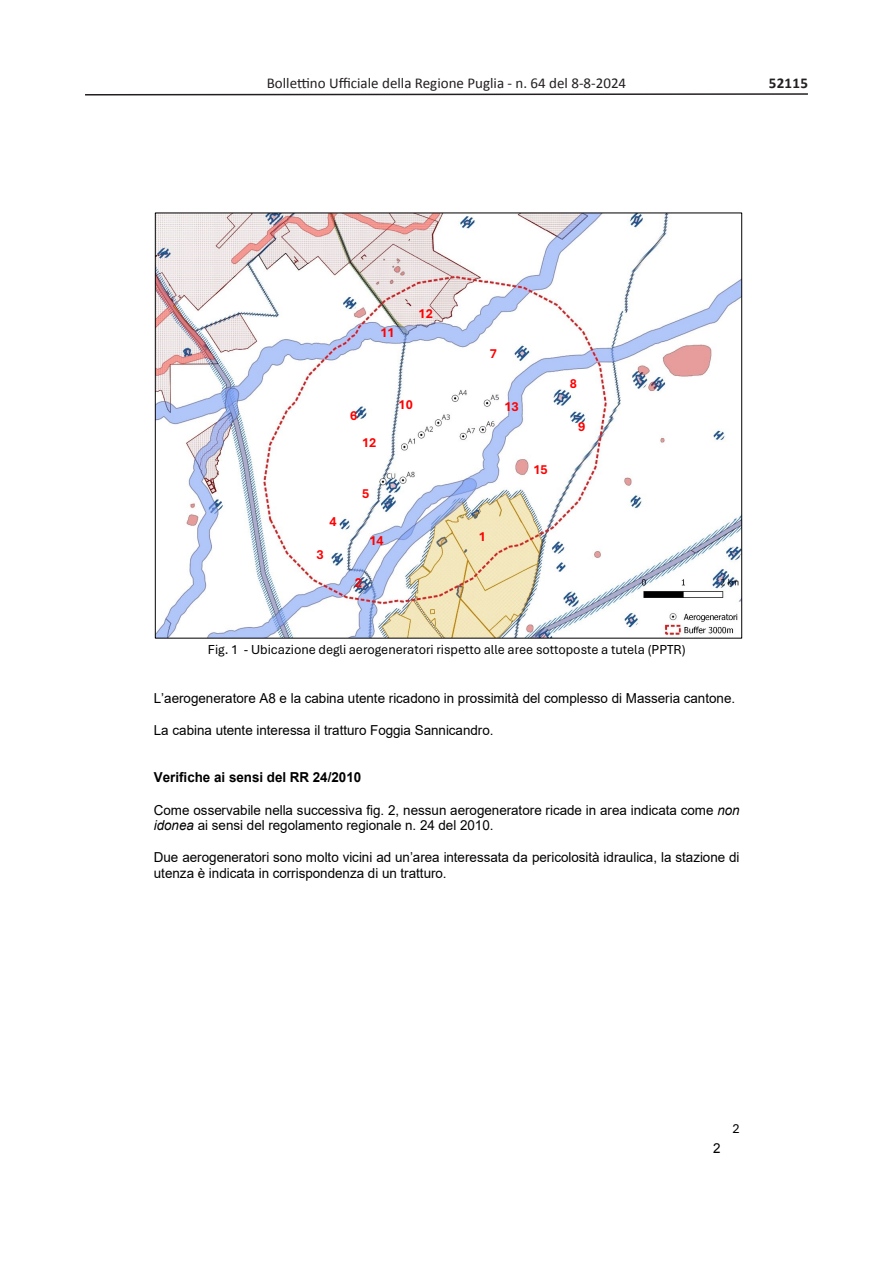
<style>
.page{position:relative;width:893px;height:1263px;background:#fff}
.page>*{position:absolute;margin:0;border:0;box-sizing:border-box;transform-origin:0 0}
.t1{font:15px "Calibri";color:#231f20}
.t2{font:700 15px "Calibri";letter-spacing:.015em;color:#231f20}
.t3{font:13.8px/15.8px "Arial";color:#000}
.t4{font:13.8px "Aptos";color:#000}
.t5{font:700 13.8px "Arial";color:#000}
.t6{font:700 13.8px "Aptos";color:#f00}
.t7{font:13.65px "Arial";color:#000}
.s1{font-style:italic}
</style>
<div class="page">
<svg style="left:85px;top:93px;width:723px;height:3px"></svg>
<img style="left:157px;top:214px;width:583px;height:423px">
<p class="t1" style="left:267px;top:74px;width:361px">Bollettino Ufficiale della Regione Puglia - n. 64 del 8-8-2024</p>
<p class="t2" style="left:769px;top:72px;width:41px">52115</p>
<p class="t6" style="left:380px;top:323px;width:16px">11</p>
<p class="t6" style="left:419px;top:304px;width:16px">12</p>
<p class="t6" style="left:350px;top:406px;width:9px">6</p>
<p class="t6" style="left:362px;top:433px;width:16px">12</p>
<p class="t6" style="left:399px;top:395px;width:16px">10</p>
<p class="t6" style="left:329px;top:512px;width:9px">4</p>
<p class="t6" style="left:316px;top:545px;width:9px">3</p>
<p class="t6" style="left:362px;top:484px;width:9px">5</p>
<p class="t6" style="left:369px;top:531px;width:16px">14</p>
<p class="t6" style="left:355px;top:573px;width:9px">2</p>
<p class="t6" style="left:490px;top:344px;width:9px">7</p>
<p class="t6" style="left:504px;top:397px;width:16px">13</p>
<p class="t6" style="left:533px;top:460px;width:16px">15</p>
<p class="t6" style="left:479px;top:527px;width:9px">1</p>
<p class="t6" style="left:570px;top:374px;width:9px">8</p>
<p class="t6" style="left:578px;top:417px;width:9px">9</p>
<p class="t4" style="left:208px;top:640px;width:479px">Fig. 1 - Ubicazione degli aerogeneratori rispetto alle aree sottoposte a tutela (PPTR)</p>
<p class="t3" style="left:154px;top:690px;width:583px">L’aerogeneratore A8 e la cabina utente ricadono in prossimità del complesso di Masseria cantone.</p>
<p class="t3" style="left:154px;top:722px;width:341px">La cabina utente interessa il tratturo Foggia Sannicandro.</p>
<p class="t5" style="left:154px;top:767px;width:209px">Verifiche ai sensi del RR 24/2010</p>
<p class="t3" style="left:154px;top:802px;width:587px">Come osservabile nella successiva fig. 2, nessun aerogeneratore ricade in area indicata come <span class="s1">non idonea</span> ai sensi del regolamento regionale n. 24 del 2010.</p>
<p class="t3" style="left:154px;top:849px;width:587px">Due aerogeneratori sono molto vicini ad un’area interessata da pericolosità idraulica, la stazione di utenza è indicata in corrispondenza di un tratturo.</p>
<p class="t7" style="left:713px;top:1139px;width:9px">2</p>
<p class="t4" style="left:732px;top:1119px;width:9px">2</p>
</div>
